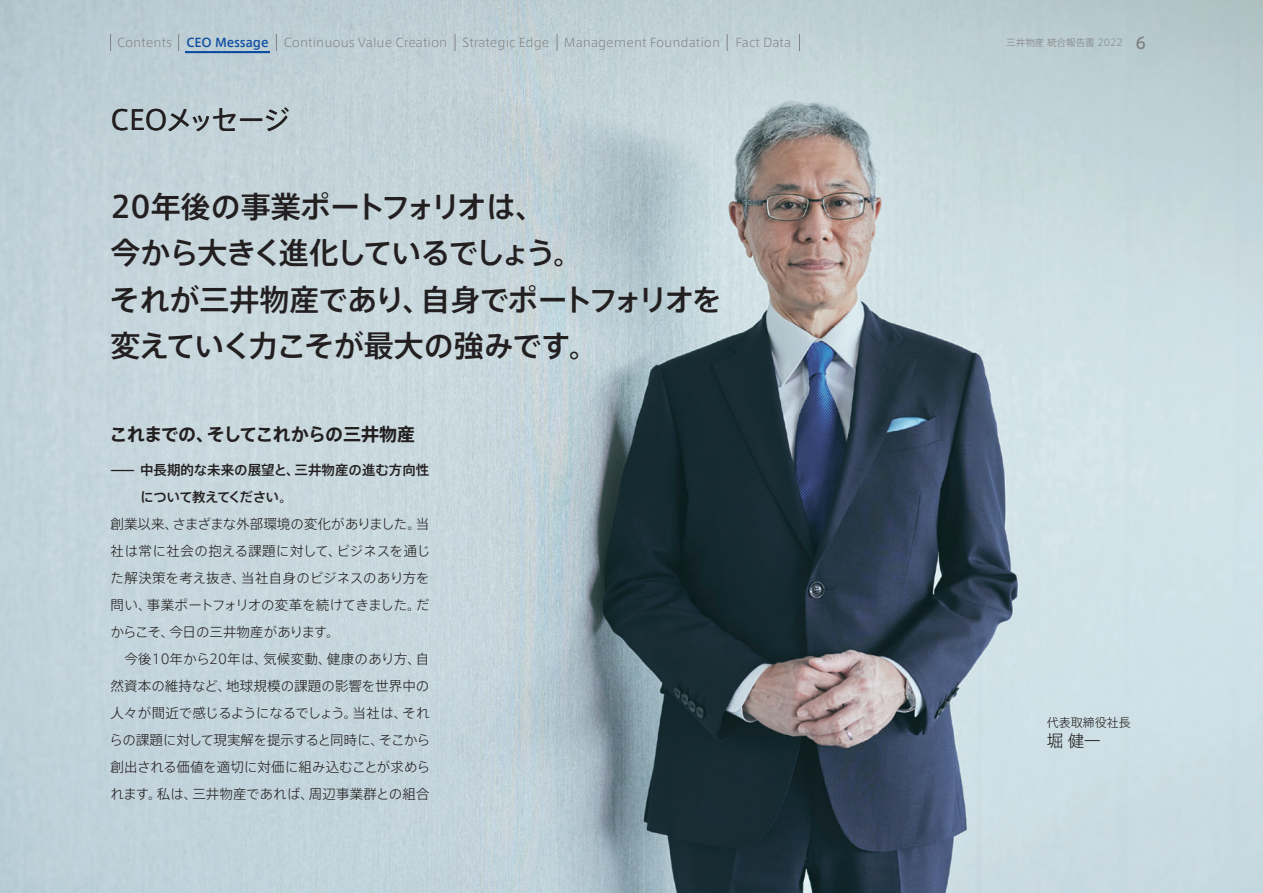
<style>
.page{position:relative;width:1263px;height:893px;background:#fff}
.page>*{position:absolute;margin:0;border:0;box-sizing:border-box;transform-origin:0 0}
.t1{font:30px "Axis Basic Pro N M";letter-spacing:-.05em;color:#231f20}
.t2{font:30px "Axis Basic Pro N M";letter-spacing:-.07em;color:#231f20}
.t3{font:30px "Axis Basic Pro N M";letter-spacing:-.01em;color:#231f20}
.t4{font:27px "Axis Basic Pro N R";letter-spacing:-.07em;color:#231f20}
.t5{font:18px "Axis Basic Pro N B";letter-spacing:-.04em;color:#231f20}
.t6{font:16.5px "Axis Basic Pro N L";color:#231f20}
.t7{font:13.5px/27px "Axis Basic Pro N L";color:#231f20;text-align:justify}
.t8{font:13.5px/27px "Axis Basic Pro N M";color:#231f20;scale:2 1}
.t9{font:12px "Axis Basic Pro N L";color:#808285}
.t10{font:12px "Axis Basic Pro N M";letter-spacing:-.005em;color:#0d4da1}
.t11{font:12px "Axis Basic Pro N L";color:#231f20}
.t12{font:9.6px "Axis Basic Pro N L";color:#808285}
.s1{font-family:"Axis Basic Pro N L";color:#808285}
.s2{font-family:"Axis Basic Pro N M";font-size:15.9px}
</style>
<div class="page">
<img style="left:0;top:0;width:1263px;height:893px">
<svg style="left:110px;top:34px;width:1px;height:17px"></svg>
<svg style="left:178px;top:34px;width:1px;height:17px"></svg>
<svg style="left:276px;top:34px;width:1px;height:17px"></svg>
<svg style="left:455px;top:34px;width:1px;height:17px"></svg>
<svg style="left:557px;top:34px;width:1px;height:17px"></svg>
<hr style="left:185px;top:51px;width:85px;height:2px;background:#0d4da1">
<svg style="left:727px;top:34px;width:1px;height:17px"></svg>
<svg style="left:799px;top:34px;width:1px;height:17px"></svg>
<p class="t10" style="left:117px;top:34px;width:153px"><span class="s1">Contents</span> CEO Message</p>
<p class="t9" style="left:284px;top:34px;width:165px">Continuous Value Creation</p>
<p class="t9" style="left:463px;top:34px;width:259px">Strategic Edge Management Foundation</p>
<p class="t9" style="left:735px;top:34px;width:57px">Fact Data</p>
<p class="t12" style="left:1006px;top:35px;width:141px">三井物産 統合報告書 2022 <span class="s2">6</span></p>
<p class="t4" style="left:111px;top:100px;width:181px">CEOメッセージ</p>
<p class="t3" style="left:110px;top:184px;width:437px">20年後の事業ポートフォリオは、</p>
<p class="t2" style="left:110px;top:230px;width:475px">今から大きく進化しているでしょう。</p>
<p class="t1" style="left:110px;top:277px;width:614px">それが三井物産であり、自身でポートフォリオを</p>
<p class="t1" style="left:110px;top:323px;width:490px">変えていく力こそが最大の強みです。</p>
<p class="t5" style="left:110px;top:421px;width:307px">これまでの、そしてこれからの三井物産</p>
<p class="t8" style="left:140px;top:456px;width:146px;text-indent:-30px">— 中長期的な未来の展望と、三井物産の進む方向性について教えてください。</p>
<p class="t7" style="left:110px;top:510px;width:321px">創業以来、さまざまな外部環境の変化がありました。当社は常に社会の抱える課題に対して、ビジネスを通じた解決策を考え抜き、当社自身のビジネスのあり方を問い、事業ポートフォリオの変革を続けてきました。だからこそ、今日の三井物産があります。</p>
<p class="t7" style="left:110px;top:645px;width:322px">　今後10年から20年は、気候変動、健康のあり方、自然資本の維持など、地球規模の課題の影響を世界中の人々が間近で感じるようになるでしょう。当社は、それらの課題に対して現実解を提示すると同時に、そこから創出される価値を適切に対価に組み込むことが求められます。私は、三井物産であれば、周辺事業群との組合</p>
<p class="t11" style="left:1047px;top:714px;width:85px">代表取締役社長</p>
<p class="t6" style="left:1047px;top:728px;width:55px">堀 健一</p>
</div>
